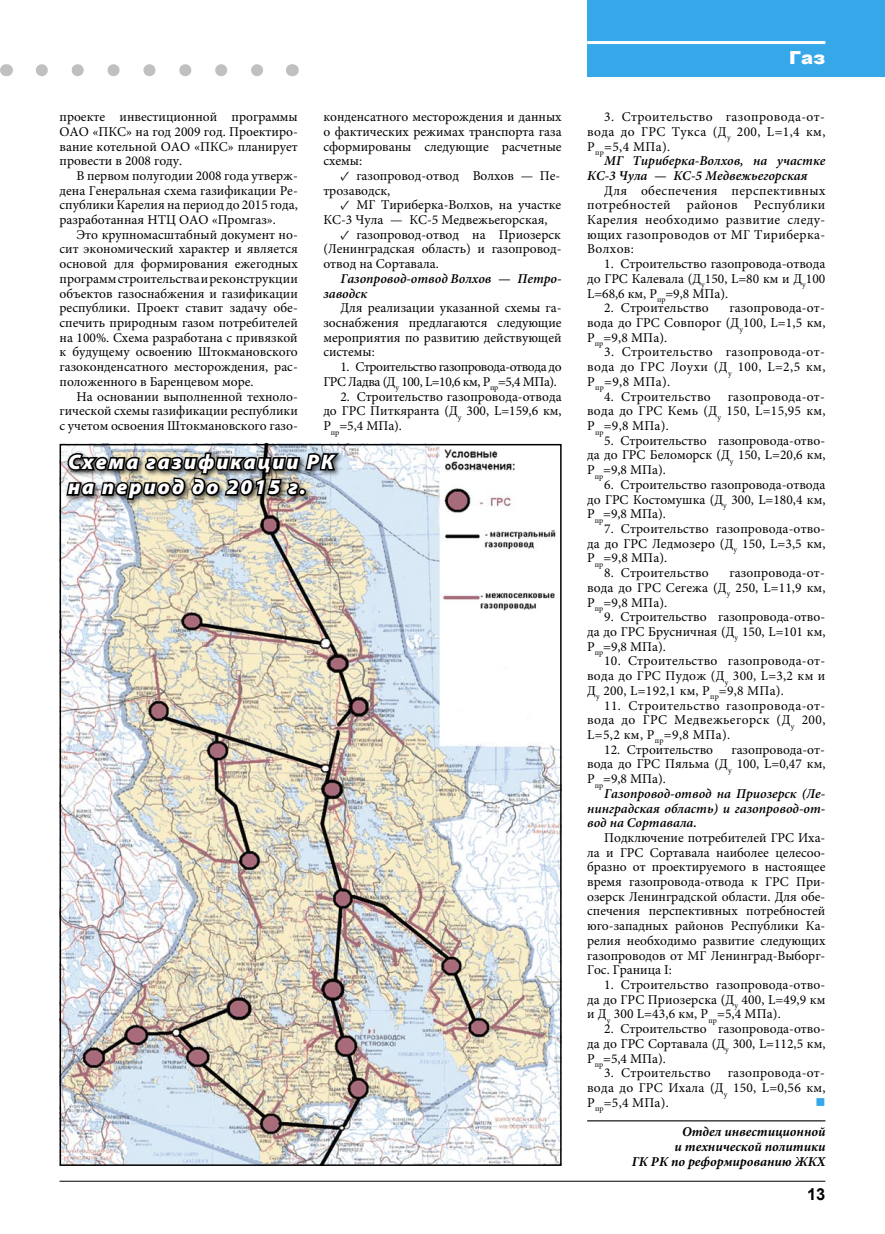
<style>
.page{position:relative;width:885px;height:1234px;background:#fff}
.page>*{position:absolute;margin:0;border:0;box-sizing:border-box;transform-origin:0 0}
.PV_Zag_Myr{font:italic 900 21px "Myriad Pro";letter-spacing:.1em;color:#fff}
.PV_kolontit_ArB-12_right{font:900 18px "Arial";color:#fff}
.t1{font:700 16.5px "Arial";color:#000}
.PV_osn_M-9{font:13.5px/14.7px "Minion Pro";color:#000;text-align:justify}
.PV_osn_M-9-2{font:italic 600 13.5px/14.7px "Minion Pro";color:#000}
.PV_osn_M-9-3{font:13.5px/14.7px "Minion Pro";letter-spacing:-.03em;color:#000}
.PV_podpis{font:italic 700 13.5px "Minion Pro";color:#000}
.PV_osn_M-9-4{font:13.5px "Minion Pro";letter-spacing:.02em;color:#000}
.PV_podpis_line{font:italic 700 13.5px "Minion Pro";color:#000}
.PV_osn_M-9-5{font:13.5px "Wingdings";color:#36a7e9}
</style>
<div class="page">
<hr style="left:60px;top:1180px;width:765px;height:1px;background:#000">
<div style="left:587px;top:0;width:297px;height:77px;background:#36a7e9"></div>
<hr style="left:587px;top:41px;width:238px;height:3px;background:#fff">
<svg style="left:42px;top:64px;width:221px;height:12px"></svg>
<svg style="left:6px;top:64px;width:1px;height:12px"></svg>
<svg style="left:292px;top:64px;width:1px;height:12px"></svg>
<hr style="left:587px;top:1119px;width:238px;height:2px;background:#000">
<img style="left:63px;top:447px;width:495px;height:715px">
<img style="left:65px;top:443px;width:277px;height:120px">
<div style="left:298px;top:488px;width:8px;height:7px;border:3px solid #000;border-radius:50%"></div>
<p class="PV_osn_M-9" style="left:60px;top:110px;width:240px">проекте инвестиционной программы ОАО «ПКС» на год 2009 год. Проектиро&shy;вание котельной ОАО «ПКС» планирует провести в 2008 году.</p>
<p class="PV_osn_M-9" style="left:60px;top:169px;width:240px;text-indent:17px">В первом полугодии 2008 года утверж&shy;дена Генеральная схема газификации Ре&shy;спублики Карелия на период до 2015 года, разработанная НТЦ ОАО «Промгаз».</p>
<p class="PV_osn_M-9" style="left:60px;top:227px;width:240px;text-indent:17px">Это крупномасштабный документ но&shy;сит экономический характер и является основой для формирования ежегодных программ строительства и реконструкции объектов газоснабжения и газификации республики. Проект ставит задачу обе&shy;спечить природным газом потребителей на 100%. Схема разработана с привязкой к будущему освоению Штокмановского газоконденсатного месторождения, рас&shy;положенного в Баренцевом море.</p>
<p class="PV_osn_M-9" style="left:60px;top:389px;width:240px;text-indent:17px">На основании выполненной техноло&shy;гической схемы газификации республики с учетом освоения Штокмановского газо-</p>
<p class="PV_osn_M-9" style="left:323px;top:110px;width:240px">конденсатного месторождения и данных о фактических режимах транспорта газа сформированы следующие расчетные схемы:</p>
<p class="PV_osn_M-9" style="left:323px;top:169px;width:238px;text-indent:33px">газопровод-отвод Волхов — Пе&shy;трозаводск,</p>
<p class="PV_osn_M-9" style="left:323px;top:198px;width:239px;text-indent:33px">МГ Тириберка-Волхов, на участке<br>КС-3 Чула — КС-5 Медвежьегорская,</p>
<p class="PV_osn_M-9" style="left:323px;top:227px;width:240px;text-indent:33px">газопровод-отвод на Приозерск (Ленинградская область) и газопровод&shy;отвод на Сортавала.</p>
<p class="PV_osn_M-9-2" style="left:323px;top:272px;width:240px;text-indent:17px">Газопровод-отвод Волхов — Петро&shy;заводск</p>
<p class="PV_osn_M-9" style="left:323px;top:301px;width:240px;text-indent:17px">Для реализации указанной схемы га&shy;зоснабжения предлагаются следующие мероприятия по развитию действующей системы:</p>
<p class="PV_osn_M-9-3" style="left:323px;top:360px;width:240px;text-indent:17px">1. Строительство газопровода-отвода до<br>ГРС Ладва (Д<sub>у</sub> 100, L=10,6 км, P<sub>пр</sub>=5,4 МПа).</p>
<p class="PV_osn_M-9" style="left:323px;top:389px;width:240px;text-indent:17px">2. Строительство газопровода-отвода до ГРС Питкяранта (Д<sub>у</sub> 300, L=159,6 км, P<sub>пр</sub>=5,4 МПа).</p>
<p class="PV_Zag_Myr" style="left:68px;top:450px;width:267px">Схема газификации РК</p>
<p class="PV_Zag_Myr" style="left:68px;top:475px;width:239px">на период до 2015 г.</p>
<p class="PV_kolontit_ArB-12_right" style="left:789px;top:44px;width:38px">Газ</p>
<p class="PV_osn_M-9" style="left:587px;top:110px;width:240px;text-indent:17px">3. Строительство газопровода-от&shy;вода до ГРС Тукса (Д<sub>у</sub> 200, L=1,4 км, P<sub>пр</sub>=5,4 МПа).</p>
<p class="PV_osn_M-9-2" style="left:587px;top:154px;width:240px;text-indent:17px">МГ Тириберка-Волхов, на участке<br>КС-3 Чула — КС-5 Медвежьегорская</p>
<p class="PV_osn_M-9" style="left:587px;top:183px;width:240px;text-indent:17px">Для обеспечения перспективных потребностей районов Республики Карелия необходимо развитие следу&shy;ющих газопроводов от МГ Тириберка-Волхов:</p>
<p class="PV_osn_M-9" style="left:587px;top:257px;width:240px;text-indent:17px">1. Строительство газопровода-отвода до ГРС Калевала (Д<sub>у</sub>150, L=80 км и Д<sub>у</sub>100<br>L=68,6 км, P<sub>пр</sub>=9,8 МПа).</p>
<p class="PV_osn_M-9" style="left:604px;top:301px;width:106px">2. Строительство</p>
<p class="PV_osn_M-9" style="left:587px;top:301px;width:240px;text-indent:142px">газопровода-от&shy;вода до ГРС Совпорог (Д<sub>у</sub>100, L=1,5 км, P<sub>пр</sub>=9,8 МПа).</p>
<p class="PV_osn_M-9" style="left:587px;top:345px;width:240px;text-indent:17px">3. Строительство газопровода-от&shy;вода до ГРС Лоухи (Д<sub>у</sub> 100, L=2,5 км, P<sub>пр</sub>=9,8 МПа).</p>
<p class="PV_osn_M-9-4" style="left:604px;top:388px;width:108px">4. Строительство</p>
<p class="PV_osn_M-9" style="left:587px;top:389px;width:240px;text-indent:140px">газопровода-от&shy;вода до ГРС Кемь (Д<sub>у</sub> 150, L=15,95 км, P<sub>пр</sub>=9,8 МПа).</p>
<p class="PV_osn_M-9" style="left:587px;top:433px;width:240px;text-indent:17px">5. Строительство газопровода-отво&shy;да до ГРС Беломорск (Д<sub>у</sub> 150, L=20,6 км, P<sub>пр</sub>=9,8 МПа).</p>
<p class="PV_osn_M-9" style="left:587px;top:477px;width:240px;text-indent:17px">6. Строительство газопровода-отвода до ГРС Костомушка (Д<sub>у</sub> 300, L=180,4 км, P<sub>пр</sub>=9,8 МПа).</p>
<p class="PV_osn_M-9" style="left:587px;top:521px;width:240px;text-indent:17px">7. Строительство газопровода-отво&shy;да до ГРС Ледмозеро (Д<sub>у</sub> 150, L=3,5 км, P<sub>пр</sub>=9,8 МПа).</p>
<p class="PV_osn_M-9" style="left:604px;top:566px;width:106px">8. Строительство</p>
<p class="PV_osn_M-9" style="left:587px;top:566px;width:240px;text-indent:142px">газопровода-от&shy;вода до ГРС Сегежа (Д<sub>у</sub> 250, L=11,9 км, P<sub>пр</sub>=9,8 МПа).</p>
<p class="PV_osn_M-9" style="left:587px;top:610px;width:240px;text-indent:17px">9. Строительство газопровода-отво&shy;да до ГРС Брусничная (Д<sub>у</sub> 150, L=101 км, P<sub>пр</sub>=9,8 МПа).</p>
<p class="PV_osn_M-9" style="left:587px;top:654px;width:240px;text-indent:17px">10. Строительство газопровода-от&shy;вода до ГРС Пудож (Д<sub>у</sub> 300, L=3,2 км и Д<sub>у</sub> 200, L=192,1 км, P<sub>пр</sub>=9,8 МПа).</p>
<p class="PV_osn_M-9" style="left:587px;top:698px;width:240px;text-indent:17px">11. Строительство газопровода-от&shy;вода до ГРС Медвежьегорск (Д<sub>у</sub> 200, L=5,2 км, P<sub>пр</sub>=9,8 МПа).</p>
<p class="PV_osn_M-9" style="left:604px;top:742px;width:110px">12. Строительство</p>
<p class="PV_osn_M-9" style="left:587px;top:742px;width:240px;text-indent:144px">газопровода-от&shy;вода до ГРС Пяльма (Д<sub>у</sub> 100, L=0,47 км, P<sub>пр</sub>=9,8 МПа).</p>
<p class="PV_osn_M-9-2" style="left:587px;top:786px;width:240px;text-align:justify;text-indent:17px">Газопровод-отвод на Приозерск (Ле&shy;нинградская область) и газопровод-от&shy;вод на Сортавала.</p>
<p class="PV_osn_M-9" style="left:587px;top:830px;width:240px;text-indent:17px">Подключение потребителей ГРС Иха&shy;ла и ГРС Сортавала наиболее целесоо&shy;бразно от проектируемого в настоящее время газопровода-отвода к ГРС При&shy;озерск Ленинградской области. Для обе&shy;спечения перспективных потребностей юго-западных районов Республики Ка&shy;релия необходимо развитие следующих газопроводов от МГ Ленинград-Выборг-Гос. Граница I:</p>
<p class="PV_osn_M-9" style="left:587px;top:977px;width:240px;text-indent:17px">1. Строительство газопровода-отво&shy;да до ГРС Приозерска (Д<sub>у</sub> 400, L=49,9 км и Д<sub>у</sub> 300 L=43,6 км, P<sub>пр</sub>=5,4 МПа).</p>
<p class="PV_osn_M-9" style="left:587px;top:1021px;width:240px;text-indent:17px">2. Строительство газопровода-отво&shy;да до ГРС Сортавала (Д<sub>у</sub> 300, L=112,5 км, P<sub>пр</sub>=5,4 МПа).</p>
<p class="PV_osn_M-9-4" style="left:604px;top:1064px;width:108px">3. Строительство</p>
<p class="PV_osn_M-9" style="left:587px;top:1065px;width:240px;text-indent:140px">газопровода-от&shy;вода до ГРС Ихала (Д<sub>у</sub> 150, L=0,56 км, P<sub>пр</sub>=5,4 МПа).</p>
<p class="PV_osn_M-9-5" style="left:815px;top:1094px;width:12px">■</p>
<p class="PV_podpis_line" style="left:682px;top:1123px;width:145px">Отдел инвестиционной</p>
<p class="PV_podpis" style="left:674px;top:1138px;width:152px">и технической политики</p>
<p class="PV_podpis" style="left:631px;top:1152px;width:195px">ГК РК по реформированию ЖКХ</p>
<p class="t1" style="left:807px;top:1182px;width:20px">13</p>
</div>
